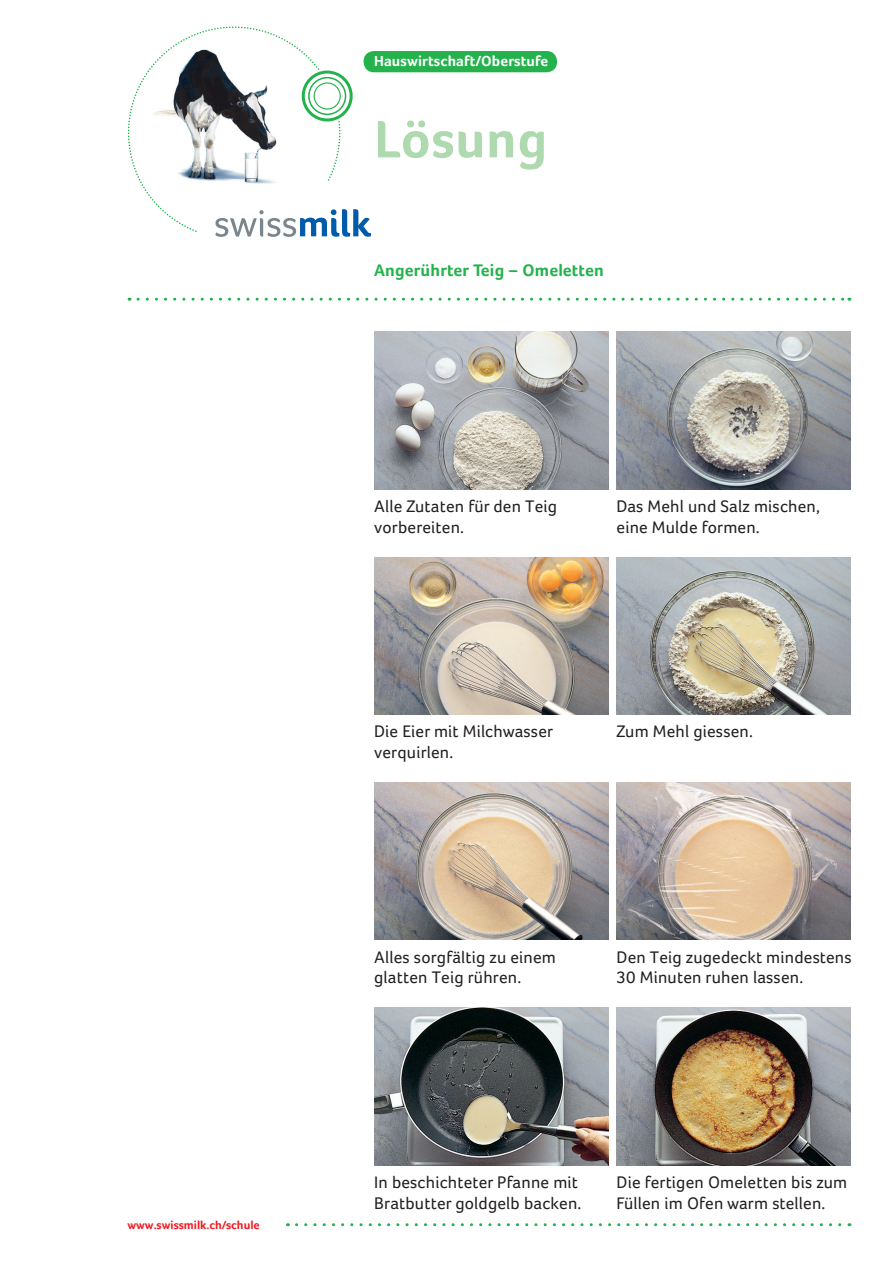
<style>
.page{position:relative;width:893px;height:1263px;background:#fff}
.page>*{position:absolute;margin:0;border:0;box-sizing:border-box;transform-origin:0 0}
.t1{font:700 54px "Foco";letter-spacing:.015em;color:#afd9ae}
.t2{font:17.25px/20.7px "Foco";letter-spacing:.01em;color:#231f20}
.t3{font:700 17.25px "Foco";letter-spacing:.01em;color:#23b24b}
.t4{font:700 15px "Foco";letter-spacing:.01em;color:#fff}
.t5{font:700 12px "Foco";color:#ee1d23}
</style>
<div class="page">
<svg style="left:297px;top:1223px;width:553px;height:3px"></svg>
<svg style="left:138px;top:298px;width:712px;height:3px"></svg>
<img style="left:374px;top:332px;width:234px;height:157px">
<img style="left:374px;top:557px;width:234px;height:157px">
<img style="left:374px;top:782px;width:234px;height:158px">
<img style="left:374px;top:1008px;width:234px;height:157px">
<img style="left:617px;top:332px;width:233px;height:157px">
<img style="left:617px;top:557px;width:233px;height:157px">
<img style="left:617px;top:782px;width:233px;height:158px">
<img style="left:617px;top:1008px;width:233px;height:157px">
<svg style="left:128px;top:26px;width:243px;height:211px"></svg>
<div style="left:364px;top:51px;width:193px;height:21px;background:#23b24b;border-radius:11px"></div>
<p class="t5" style="left:128px;top:1218px;width:134px">www.swissmilk.ch/schule</p>
<p class="t4" style="left:374px;top:52px;width:175px">Hauswirtschaft/Oberstufe</p>
<h1 class="t1" style="left:374px;top:107px;width:175px">Lösung</h1>
<p class="t3" style="left:374px;top:260px;width:231px">Angerührter Teig – Omeletten</p>
<p class="t2" style="left:374px;top:496px;width:184px">Alle Zutaten für den Teig vorbereiten.</p>
<p class="t2" style="left:617px;top:496px;width:205px">Das Mehl und Salz mischen, eine Mulde formen.</p>
<p class="t2" style="left:374px;top:721px;width:180px">Die Eier mit Milchwasser verquirlen.</p>
<p class="t2" style="left:617px;top:721px;width:138px">Zum Mehl giessen.</p>
<p class="t2" style="left:374px;top:946px;width:183px">Alles sorgfältig zu einem glatten Teig rühren.</p>
<p class="t2" style="left:617px;top:946px;width:237px">Den Teig zugedeckt mindestens<br>30 Minuten ruhen lassen.</p>
<p class="t2" style="left:374px;top:1172px;width:209px">In beschichteter Pfanne mit<br>Bratbutter goldgelb backen.</p>
<p class="t2" style="left:617px;top:1172px;width:232px">Die fertigen Omeletten bis zum<br>Füllen im Ofen warm stellen.</p>
</div>
